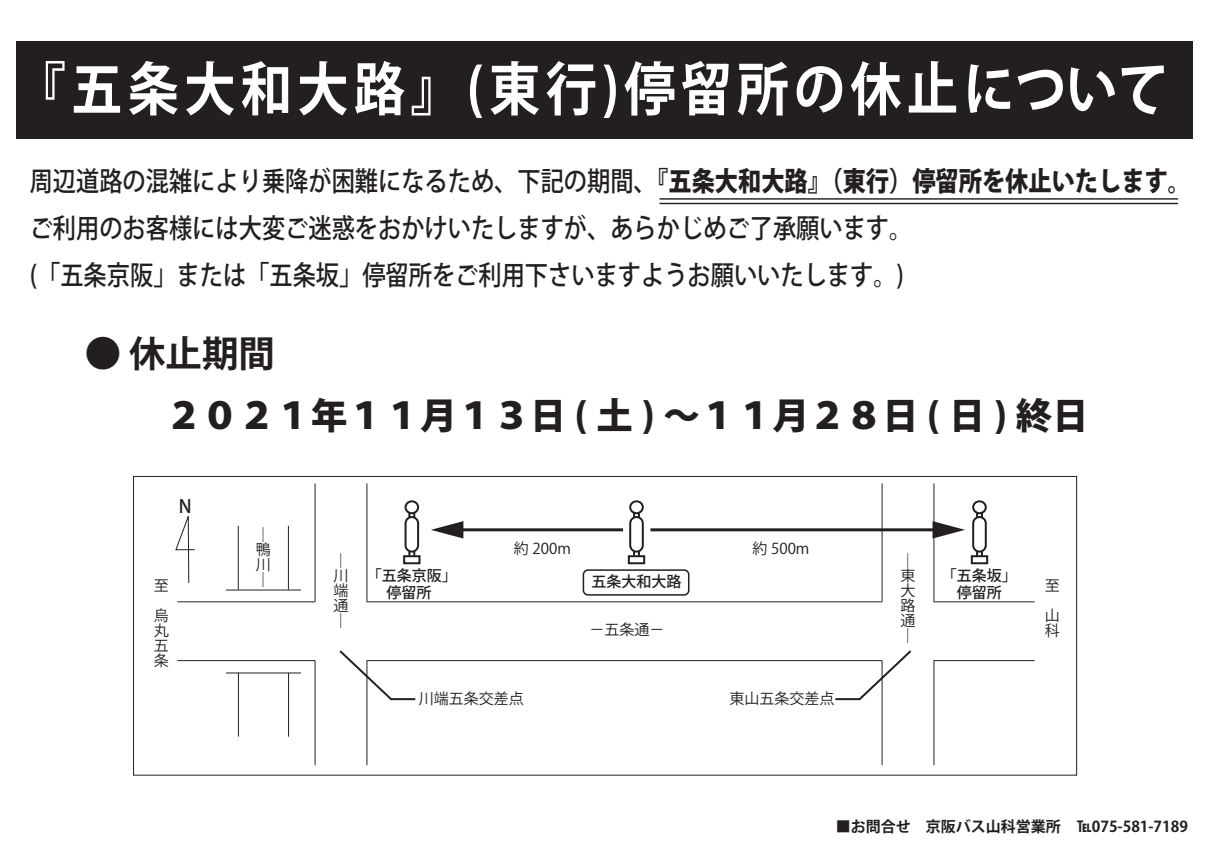
<style>
.page{position:relative;width:1208px;height:859px;background:#fff}
.page>*{position:absolute;margin:0;border:0;box-sizing:border-box;transform-origin:0 0}
.t1{font:700 57.7px "Koz Go Pro";letter-spacing:.1em;color:#fff;scale:.89 1}
.t2{font:800 36.4px "Koz Go Pro";color:#231f20}
.t3{font:700 36.4px "Koz Go Pro";color:#231f20}
.t4{font:500 27px/47px "Koz Go Pro";color:#231f20;scale:.86 1}
.t5{font:500 18.1px "Koz Go Pr 6 N";color:#231f20}
.t6{font:15px/15px "Koz Go Pr 6 N";color:#231f20}
.t7{font:700 15px "Koz Go Pro";color:#231f20}
.t8{font:500 15px/16.5px "Koz Go Pr 6 N";color:#231f20;text-align:center}
.s1{font-weight:800}
</style>
<div class="page">
<hr style="left:238px;top:526px;width:1px;height:64px;background:#231f20">
<hr style="left:288px;top:526px;width:1px;height:64px;background:#231f20">
<hr style="left:238px;top:673px;width:1px;height:64px;background:#231f20">
<hr style="left:288px;top:673px;width:1px;height:64px;background:#231f20">
<hr style="left:314px;top:483px;width:1px;height:119px;background:#231f20">
<hr style="left:366px;top:483px;width:1px;height:119px;background:#231f20">
<hr style="left:314px;top:661px;width:1px;height:104px;background:#231f20">
<hr style="left:366px;top:661px;width:1px;height:104px;background:#231f20">
<hr style="left:881px;top:483px;width:1px;height:119px;background:#231f20">
<hr style="left:933px;top:483px;width:1px;height:119px;background:#231f20">
<hr style="left:881px;top:661px;width:1px;height:104px;background:#231f20">
<hr style="left:933px;top:661px;width:1px;height:104px;background:#231f20">
<hr style="left:177px;top:601px;width:138px;height:1px;background:#231f20">
<hr style="left:177px;top:660px;width:138px;height:1px;background:#231f20">
<hr style="left:367px;top:601px;width:515px;height:1px;background:#231f20">
<hr style="left:367px;top:660px;width:515px;height:1px;background:#231f20">
<hr style="left:933px;top:601px;width:101px;height:1px;background:#231f20">
<hr style="left:933px;top:660px;width:101px;height:1px;background:#231f20">
<hr style="left:226px;top:589px;width:75px;height:1px;background:#231f20">
<hr style="left:226px;top:672px;width:75px;height:1px;background:#231f20">
<div style="left:404px;top:500px;width:15px;height:14px;border:2px solid #231f20;border-radius:50%"></div>
<svg style="left:408px;top:513px;width:7px;height:3px"></svg>
<div style="left:404px;top:516px;width:15px;height:37px;border:2px solid #231f20;border-radius:6px"></div>
<svg style="left:408px;top:551px;width:7px;height:4px"></svg>
<div style="left:403px;top:555px;width:17px;height:9px;background:#fff;border:2px solid #231f20"></div>
<div style="left:629px;top:500px;width:15px;height:14px;border:2px solid #231f20;border-radius:50%"></div>
<svg style="left:633px;top:513px;width:7px;height:3px"></svg>
<div style="left:629px;top:516px;width:15px;height:37px;border:2px solid #231f20;border-radius:6px"></div>
<svg style="left:633px;top:551px;width:7px;height:4px"></svg>
<div style="left:628px;top:555px;width:17px;height:9px;background:#fff;border:2px solid #231f20"></div>
<div style="left:972px;top:500px;width:14px;height:14px;border:2px solid #231f20;border-radius:50%"></div>
<svg style="left:976px;top:513px;width:7px;height:4px"></svg>
<div style="left:972px;top:516px;width:14px;height:37px;border:2px solid #231f20;border-radius:6px"></div>
<svg style="left:976px;top:551px;width:7px;height:4px"></svg>
<div style="left:970px;top:555px;width:18px;height:9px;background:#fff;border:2px solid #231f20"></div>
<hr style="left:457px;top:528px;width:166px;height:3px;background:#231f20">
<svg style="left:431px;top:521px;width:32px;height:18px"></svg>
<hr style="left:650px;top:528px;width:288px;height:3px;background:#231f20">
<svg style="left:932px;top:521px;width:33px;height:18px"></svg>
<hr style="left:390px;top:698px;width:25px;height:2px;background:#231f20">
<svg style="left:339px;top:650px;width:55px;height:52px"></svg>
<hr style="left:835px;top:698px;width:25px;height:2px;background:#231f20">
<svg style="left:856px;top:650px;width:56px;height:52px"></svg>
<svg style="left:175px;top:516px;width:20px;height:67px"></svg>
<div style="left:16px;top:41px;width:1176px;height:97px;background:#231f20"></div>
<div style="left:582px;top:569px;width:107px;height:27px;border:2px solid #231f20;border-radius:5px"></div>
<hr style="left:659px;top:198px;width:519px;height:2px;background:#231f20">
<hr style="left:659px;top:203px;width:519px;height:1px;background:#231f20">
<h1 class="t1" style="left:15px;top:52px;width:1298px">『五条大和大路』(東行)停留所の休止について</h1>
<p class="t4" style="left:30px;top:159px;width:1351px">周辺道路の混雑により乗降が困難になるため、下記の期間、<span class="s1">『五条大和大路』（東行）停留所を休止いたします。</span>ご利用のお客様には大変ご迷惑をおかけいたしますが、あらかじめご了承願います。<br>(「五条京阪」または「五条坂」停留所をご利用下さいますようお願いいたします。)</p>
<h2 class="t3" style="left:85px;top:330px;width:191px">● 休止期間</h2>
<h2 class="t2" style="left:165px;top:392px;width:924px">２０２１年１１月１３日 ( 土 ) ～１１月２８日 ( 日 ) 終日</h2>
<p class="t5" style="left:179px;top:496px;width:14px">N</p>
<p class="t6" style="left:154px;top:571px;width:16px;line-height:30px">至烏</p>
<p class="t6" style="left:154px;top:624px;width:16px;text-align:justify">丸五条</p>
<p class="t6" style="left:270px;top:527px;width:16px;rotate:90deg">―</p>
<p class="t6" style="left:256px;top:542px;width:16px">鴨川</p>
<p class="t6" style="left:270px;top:572px;width:16px;rotate:90deg">―</p>
<p class="t6" style="left:348px;top:553px;width:16px;rotate:90deg">―</p>
<p class="t6" style="left:333px;top:568px;width:16px;text-align:justify">川端通</p>
<p class="t6" style="left:348px;top:613px;width:17px;rotate:90deg">―</p>
<p class="t8" style="left:367px;top:568px;width:91px">「五条京阪」停留所</p>
<p class="t6" style="left:514px;top:541px;width:59px">約 200m</p>
<p class="t6" style="left:752px;top:541px;width:59px">約 500m</p>
<p class="t8" style="left:591px;top:574px;width:91px">五条大和大路</p>
<p class="t6" style="left:589px;top:622px;width:76px">－五条通－</p>
<p class="t6" style="left:419px;top:691px;width:106px">川端五条交差点</p>
<p class="t6" style="left:729px;top:691px;width:106px">東山五条交差点</p>
<p class="t6" style="left:915px;top:553px;width:16px;rotate:90deg">―</p>
<p class="t6" style="left:900px;top:568px;width:16px;text-align:justify">東大路通</p>
<p class="t6" style="left:915px;top:628px;width:17px;rotate:90deg">―</p>
<p class="t8" style="left:942px;top:568px;width:76px">「五条坂」停留所</p>
<p class="t6" style="left:1045px;top:571px;width:16px;line-height:30px">至山</p>
<p class="t6" style="left:1045px;top:624px;width:16px">科</p>
<p class="t7" style="left:835px;top:817px;width:354px">■お問合せ　京阪バス山科営業所 ℡075-581-7189</p>
</div>
